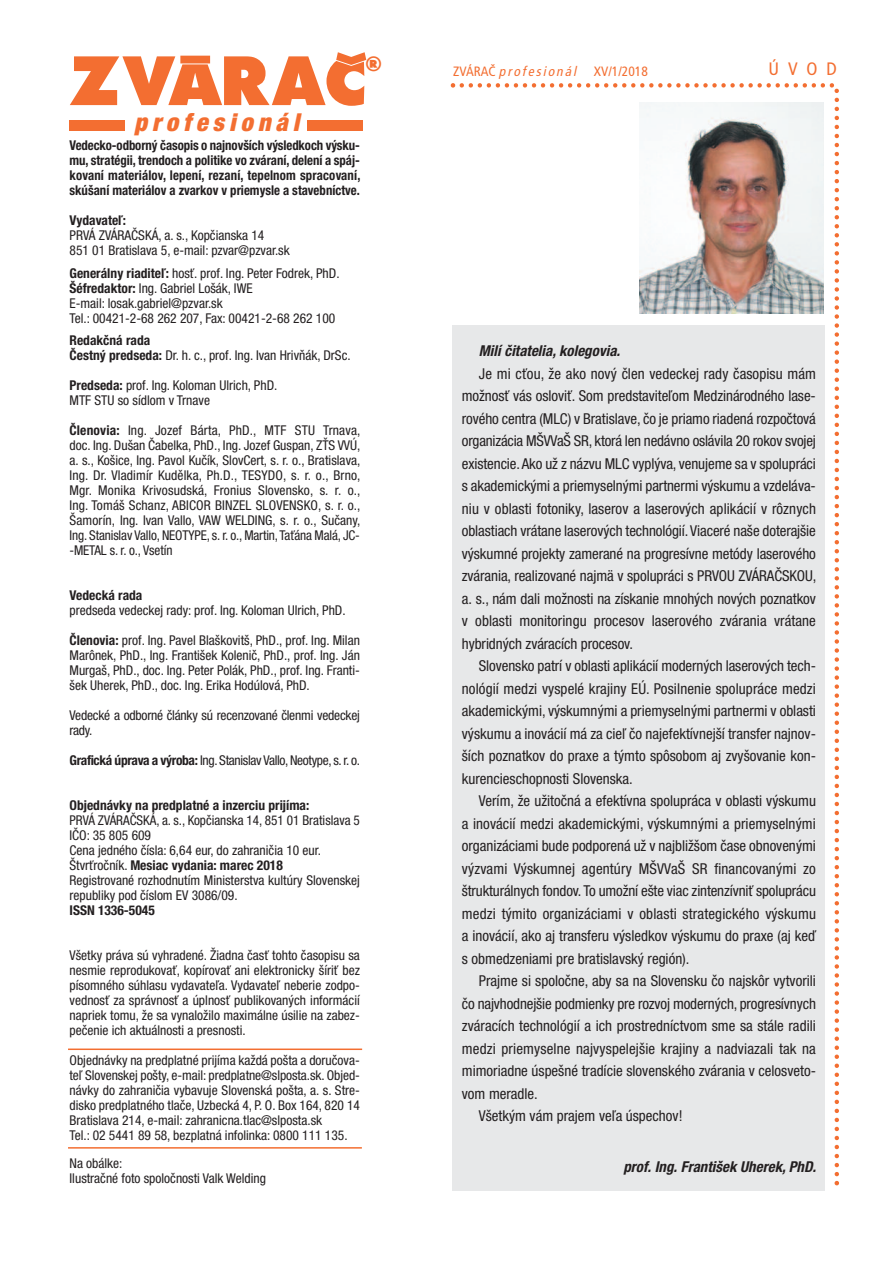
<style>
.page{position:relative;width:893px;height:1263px;background:#fff}
.page>*{position:absolute;margin:0;border:0;box-sizing:border-box;transform-origin:0 0}
.t1{font:800 73.05px "Futura PCE";color:#f36e31}
.t2{font:italic 900 condensed 24.75px "Helvetica Neue LT Com";letter-spacing:.2em;color:#f36e31}
.t3{font:800 21.6px "Futura PCE";color:#f36e31}
.t4{font:condensed 18px "Frutiger LT Com";color:#f36e31}
.t5{font:condensed 15px/22.5px "Helvetica Neue LT Com";color:#231f20;text-align:justify}
.t6{font:italic 700 condensed 15px "Helvetica Neue LT Com";color:#231f20}
.t7{font:condensed 13.5px/15px "Helvetica Neue LT Com";color:#231f20}
.t8{font:700 condensed 13.5px/15px "Helvetica Neue LT Com";color:#231f20;text-align:justify;scale:.95 1}
.t9{font:700 condensed 13.5px "Helvetica Neue LT Com";color:#231f20}
.t10{font:condensed 13.5px "Helvetica Neue LT Com";letter-spacing:-.025em;color:#231f20}
.t11{font:condensed 13.5px "Frutiger LT Com";color:#f36e31}
.s1{font-weight:700}
.s2{font-style:italic}
</style>
<div class="page">
<svg style="left:455px;top:83px;width:384px;height:1103px"></svg>
<svg style="left:834px;top:1181px;width:5px;height:4px"></svg>
<svg style="left:451px;top:83px;width:4px;height:5px"></svg>
<hr style="left:68px;top:1048px;width:294px;height:2px;background:#f36e31">
<hr style="left:68px;top:1147px;width:294px;height:1px;background:#f36e31">
<div style="left:70px;top:120px;width:55px;height:10px;background:#f36e31"></div>
<div style="left:308px;top:120px;width:55px;height:10px;background:#f36e31"></div>
<div style="left:453px;top:325px;width:372px;height:866px;background:#e7e8e9"></div>
<img style="left:639px;top:102px;width:185px;height:212px">
<h1 class="t1" style="left:70px;top:37px;width:297px">ZVĀRAČ</h1>
<h3 class="t3" style="left:365px;top:51px;width:18px">®</h3>
<h2 class="t2" style="left:134px;top:107px;width:167px">profesionál</h2>
<p class="t8" style="left:70px;top:138px;width:308px">Vedecko-odborný časopis o najnovších výsledkoch výsku&shy;mu, stratégii, trendoch a politike vo zváraní, delení a spáj&shy;kovaní materiálov, lepení, rezaní, tepelnom spracovaní, skúšaní materiálov a zvarkov v priemysle a stavebníctve.</p>
<p class="t9" style="left:70px;top:212px;width:58px">Vydavateľ:</p>
<p class="t7" style="left:70px;top:228px;width:222px">PRVÁ ZVÁRAČSKÁ, a. s., Kopčianska 14<br>851 01 Bratislava 5, e-mail: pzvar@pzvar.sk</p>
<p class="t7" style="left:70px;top:265px;width:272px"><span class="s1">Generálny riaditeľ:</span> hosť. prof. Ing. Peter Fodrek, PhD.<br><span class="s1">Šéfredaktor:</span> Ing. Gabriel Lošák, IWE<br>E-mail: losak.gabriel@pzvar.sk<br>Tel.: 00421-2-68 262 207, Fax: 00421-2-68 262 100</p>
<p class="t7" style="left:70px;top:333px;width:283px"><span class="s1">Redakčná rada<br>Čestný predseda:</span> Dr. h. c., prof. Ing. Ivan Hrivňák, DrSc.</p>
<p class="t7" style="left:70px;top:378px;width:209px"><span class="s1">Predseda:</span> prof. Ing. Koloman Ulrich, PhD.<br>MTF STU so sídlom v Trnave</p>
<p class="t7" style="left:70px;top:423px;width:292px;text-align:justify"><span class="s1">Členovia:</span> Ing. Jozef Bárta, PhD., MTF STU Trnava, doc. Ing. Dušan Čabelka, PhD., Ing. Jozef Guspan, ZŤS VVÚ, a. s., Košice, Ing. Pavol Kučík, SlovCert, s. r. o., Bratislava, Ing. Dr. Vladimír Kudělka, Ph.D., TESYDO, s. r. o., Brno, Mgr. Monika Krivosudská, Fronius Slovensko, s. r. o., Ing. Tomáš Schanz, ABICOR BINZEL SLOVENSKO, s. r. o., Šamorín, Ing. Ivan Vallo, VAW WELDING, s. r. o., Sučany, Ing. Stanislav Vallo, NEOTYPE, s. r. o., Martin, Taťána Malá, JC--METAL s. r. o., Vsetín</p>
<p class="t9" style="left:70px;top:587px;width:74px">Vedecká rada</p>
<p class="t7" style="left:70px;top:603px;width:278px">predseda vedeckej rady: prof. Ing. Koloman Ulrich, PhD.</p>
<p class="t7" style="left:70px;top:633px;width:292px;text-align:justify"><span class="s1">Členovia:</span> prof. Ing. Pavel Blaškovitš, PhD., prof. Ing. Milan Marônek, PhD., Ing. František Kolenič, PhD., prof. Ing. Ján Murgaš, PhD., doc. Ing. Peter Polák, PhD., prof. Ing. Franti&shy;šek Uherek, PhD., doc. Ing. Erika Hodúlová, PhD.</p>
<p class="t7" style="left:70px;top:708px;width:292px">Vedecké a odborné články sú recenzované členmi vedeckej rady.</p>
<p class="t10" style="left:70px;top:752px;width:292px"><span class="s1">Grafická úprava a výroba:</span> Ing.Stanislav Vallo,Neotype, s.r. o.</p>
<p class="t9" style="left:70px;top:797px;width:241px">Objednávky na predplatné a inzerciu prijíma:</p>
<p class="t7" style="left:70px;top:813px;width:292px">PRVÁ ZVÁRAČSKÁ, a. s., Kopčianska 14, 851 01 Bratislava 5<br>IČO: 35 805 609<br>Cena jedného čísla: 6,64 eur, do zahraničia 10 eur.<br>Štvrťročník. <span class="s1">Mesiac vydania: marec 2018<br></span>Registrované rozhodnutím Ministerstva kultúry Slovenskej republiky pod číslom EV 3086/09.</p>
<p class="t9" style="left:70px;top:902px;width:87px">ISSN 1336-5045</p>
<p class="t7" style="left:70px;top:948px;width:292px;text-align:justify">Všetky práva sú vyhradené. Žiadna časť tohto časopisu sa nesmie reprodukovať, kopírovať ani elektronicky šíriť bez písomného súhlasu vydavateľa. Vydavateľ neberie zodpo&shy;vednosť za správnosť a úplnosť publikovaných informácií napriek tomu, že sa vynaložilo maximálne úsilie na zabez&shy;pečenie ich aktuálnosti a presnosti.</p>
<p class="t7" style="left:70px;top:1053px;width:292px">Objednávky na predplatné prijíma každá pošta a doručova&shy;teľ Slovenskej pošty, e-mail: predplatne@slposta.sk. Objed&shy;návky do zahraničia vybavuje Slovenská pošta, a. s. Stre&shy;disko predplatného tlače, Uzbecká 4, P. O. Box 164, 820 14<br>Bratislava 214, e-mail: zahranicna.tlac@slposta.sk<br>Tel.: 02 5441 89 58, bezplatná infolinka: 0800 111 135.</p>
<p class="t7" style="left:70px;top:1155px;width:198px">Na obálke:<br>Ilustračné foto spoločnosti Valk Welding</p>
<p class="t11" style="left:453px;top:63px;width:196px">ZVÁRAČ <span class="s2">profesionál</span> XV/1/2018</p>
<h3 class="t4" style="left:768px;top:58px;width:70px">ÚVOD</h3>
<p class="t6" style="left:479px;top:342px;width:143px">Milí čitatelia, kolegovia.</p>
<p class="t5" style="left:462px;top:362px;width:356px;text-indent:17px">Je mi cťou, že ako nový člen vedeckej rady časopisu mám možnosť vás osloviť. Som predstaviteľom Medzinárodného lase&shy;rového centra (MLC) v Bratislave, čo je priamo riadená rozpočtová organizácia MŠVVaŠ SR, ktorá len nedávno oslávila 20 rokov svojej existencie.Ako už z názvu MLC vyplýva, venujeme sa v spolupráci s akademickými a priemyselnými partnermi výskumu a vzdeláva&shy;niu v oblasti fotoniky, laserov a laserových aplikácií v rôznych oblastiach vrátane laserových technológií. Viaceré naše doterajšie výskumné projekty zamerané na progresívne metódy laserového zvárania, realizované najmä v spolupráci s PRVOU ZVÁRAČSKOU, a. s., nám dali možnosti na získanie mnohých nových poznatkov v oblasti monitoringu procesov laserového zvárania vrátane hybridných zváracích procesov.</p>
<p class="t5" style="left:462px;top:654px;width:356px;text-indent:17px">Slovensko patrí v oblasti aplikácií moderných laserových tech&shy;nológií medzi vyspelé krajiny EÚ. Posilnenie spolupráce medzi akademickými, výskumnými a priemyselnými partnermi v oblasti výskumu a inovácií má za cieľ čo najefektívnejší transfer najnov&shy;ších poznatkov do praxe a týmto spôsobom aj zvyšovanie kon&shy;kurencieschopnosti Slovenska.</p>
<p class="t5" style="left:462px;top:789px;width:356px;text-indent:17px">Verím, že užitočná a efektívna spolupráca v oblasti výskumu a inovácií medzi akademickými, výskumnými a priemyselnými organizáciami bude podporená už v najbližšom čase obnovenými výzvami Výskumnej agentúry MŠVVaŠ SR financovanými zo štrukturálnych fondov. To umožní ešte viac zintenzívniť spoluprácu medzi týmito organizáciami v oblasti strategického výskumu a inovácií, ako aj transferu výsledkov výskumu do praxe (aj keď s obmedzeniami pre bratislavský región).</p>
<p class="t5" style="left:479px;top:969px;width:339px">Prajme si spoločne, aby sa na Slovensku čo najskôr vytvorili</p>
<p class="t5" style="left:462px;top:992px;width:356px">čo najvhodnejšie podmienky pre rozvoj moderných, progresívnych</p>
<p class="t5" style="left:462px;top:1014px;width:356px">zváracích technológií a ich prostredníctvom sme sa stále radili</p>
<p class="t5" style="left:462px;top:1037px;width:356px">medzi priemyselne najvyspelejšie krajiny a nadviazali tak na</p>
<p class="t5" style="left:462px;top:1059px;width:356px">mimoriadne úspešné tradície slovenského zvárania v celosveto-</p>
<p class="t5" style="left:462px;top:1082px;width:78px">vom meradle.</p>
<p class="t5" style="left:479px;top:1104px;width:205px">Všetkým vám prajem veľa úspechov!</p>
<p class="t6" style="left:623px;top:1158px;width:194px">prof. Ing. František Uherek, PhD.</p>
</div>
